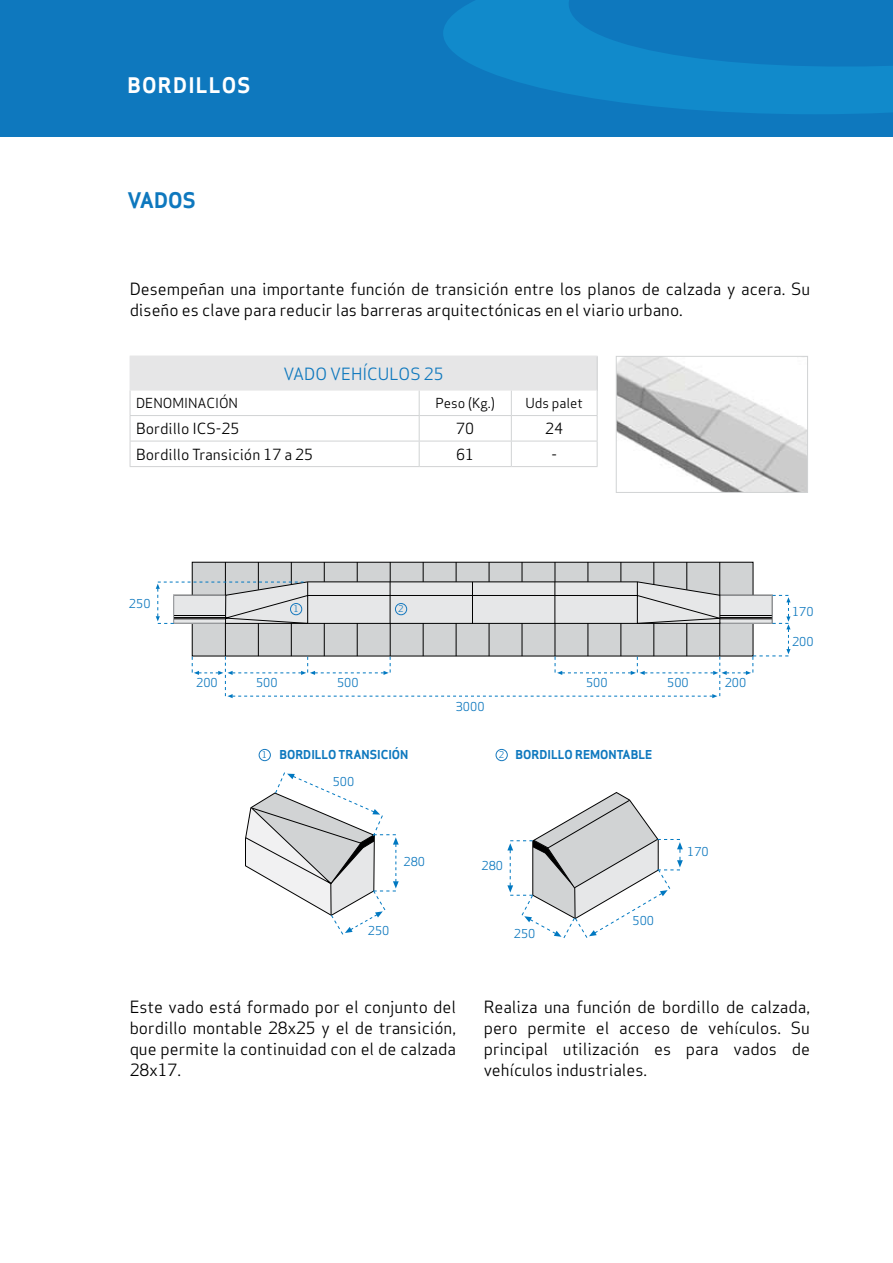
<style>
.page{position:relative;width:893px;height:1263px;background:#fff}
.page>*{position:absolute;margin:0;border:0;box-sizing:border-box;transform-origin:0 0}
.t1{font:21px "Apex Sans T Bold";letter-spacing:.06em;color:#fff}
.t2{font:21px "Apex Sans T Bold";color:#0e78be}
.t3{font:16.5px/21px "Apex Sans T Book";color:#000;text-align:justify}
.t4{font:16.5px "Apex Sans T Book";color:#0e78be}
.t5{font:15px "Apex Sans T Book";color:#000}
.t6{font:13.5px "Apex Sans T Book";color:#000}
.t7{font:12px "Apex Sans T Book";color:#0e78be}
.t8{font:12px "Apex Sans T Bold";color:#0e78be}
.t9{font:9px "Apex Sans T Book";color:#0e78be}
</style>
<div class="page">
<div style="left:0;top:0;width:893px;height:137px;background:#0e78be"></div>
<svg style="left:443px;top:0;width:160px;height:100px;fill:#118acb"></svg>
<svg style="left:603px;top:37px;width:290px;height:77px"></svg>
<div style="left:130px;top:356px;width:467px;height:34px;background:#e6e6e7"></div>
<hr style="left:597px;top:356px;width:1px;height:34px;background:#d1d3d4">
<svg style="left:130px;top:390px;width:468px;height:77px"></svg>
<hr style="left:130px;top:466px;width:289px;height:1px;background:#d1d3d4">
<hr style="left:419px;top:466px;width:92px;height:1px;background:#d1d3d4">
<hr style="left:511px;top:466px;width:86px;height:1px;background:#d1d3d4">
<hr style="left:130px;top:390px;width:289px;height:1px;background:#e6e6e7">
<hr style="left:419px;top:390px;width:92px;height:1px;background:#e6e6e7">
<hr style="left:511px;top:390px;width:86px;height:1px;background:#e6e6e7">
<svg style="left:221px;top:561px;width:503px;height:20px;background:#c2c3c4"></svg>
<svg style="left:156px;top:581px;width:634px;height:117px"></svg>
<svg style="left:507px;top:792px;width:176px;height:146px"></svg>
<svg style="left:245px;top:772px;width:154px;height:163px"></svg>
<img style="left:618px;top:358px;width:188px;height:133px">
<div style="left:616px;top:356px;width:192px;height:137px;border:1px solid #d1d3d4"></div>
<div style="left:395px;top:603px;width:12px;height:12px;border:1px solid #1578be;border-radius:50%"></div>
<div style="left:290px;top:603px;width:12px;height:12px;border:1px solid #1578be;border-radius:50%"></div>
<div style="left:259px;top:749px;width:12px;height:12px;border:1px solid #1578be;border-radius:50%"></div>
<div style="left:496px;top:749px;width:11px;height:12px;border:1px solid #1578be;border-radius:50%"></div>
<p class="t1" style="left:128px;top:72px;width:124px">BORDILLOS</p>
<p class="t2" style="left:128px;top:187px;width:70px">VADOS</p>
<p class="t3" style="left:130px;top:278px;width:682px">Desempeñan una importante función de transición entre los planos de calzada y acera. Su diseño es clave para reducir las barreras arquitectónicas en el viario urbano.</p>
<p class="t4" style="left:283px;top:363px;width:162px">VADO VEHÍCULOS 25</p>
<p class="t6" style="left:136px;top:394px;width:103px">DENOMINACIÓN</p>
<p class="t6" style="left:435px;top:394px;width:61px">Peso (Kg.)</p>
<p class="t6" style="left:525px;top:394px;width:59px">Uds palet</p>
<p class="t5" style="left:136px;top:419px;width:105px">Bordillo ICS-25</p>
<p class="t5" style="left:456px;top:419px;width:19px">70</p>
<p class="t5" style="left:545px;top:419px;width:19px">24</p>
<p class="t5" style="left:136px;top:445px;width:179px">Bordillo Transición 17 a 25</p>
<p class="t5" style="left:456px;top:445px;width:19px">61</p>
<p class="t5" style="left:551px;top:445px;width:7px">-</p>
<p class="t7" style="left:129px;top:596px;width:23px">250</p>
<p class="t9" style="left:293px;top:603px;width:7px">1</p>
<p class="t9" style="left:398px;top:603px;width:7px">2</p>
<p class="t7" style="left:196px;top:674px;width:23px">200</p>
<p class="t7" style="left:256px;top:674px;width:23px">500</p>
<p class="t7" style="left:337px;top:674px;width:23px">500</p>
<p class="t7" style="left:586px;top:674px;width:23px">500</p>
<p class="t7" style="left:667px;top:674px;width:23px">500</p>
<p class="t7" style="left:725px;top:674px;width:23px">200</p>
<p class="t7" style="left:456px;top:699px;width:30px">3000</p>
<p class="t8" style="left:279px;top:747px;width:130px">BORDILLO TRANSICIÓN</p>
<p class="t8" style="left:516px;top:747px;width:138px">BORDILLO REMONTABLE</p>
<p class="t9" style="left:262px;top:749px;width:7px">1</p>
<p class="t9" style="left:499px;top:749px;width:7px">2</p>
<p class="t7" style="left:333px;top:774px;width:23px">500</p>
<p class="t7" style="left:403px;top:854px;width:23px">280</p>
<p class="t7" style="left:368px;top:923px;width:23px">250</p>
<p class="t7" style="left:481px;top:858px;width:23px">280</p>
<p class="t7" style="left:514px;top:925px;width:23px">250</p>
<p class="t7" style="left:632px;top:913px;width:23px">500</p>
<p class="t7" style="left:687px;top:844px;width:23px">170</p>
<p class="t7" style="left:792px;top:604px;width:23px">170</p>
<p class="t7" style="left:792px;top:634px;width:23px">200</p>
<p class="t3" style="left:130px;top:996px;width:328px">Este vado está formado por el conjunto del bordillo montable 28x25 y el de transición, que permite la continuidad con el de calzada 28x17.</p>
<p class="t3" style="left:484px;top:996px;width:328px">Realiza una función de bordillo de calzada, pero permite el acceso de vehículos. Su principal utilización es para vados de vehículos industriales.</p>
</div>
